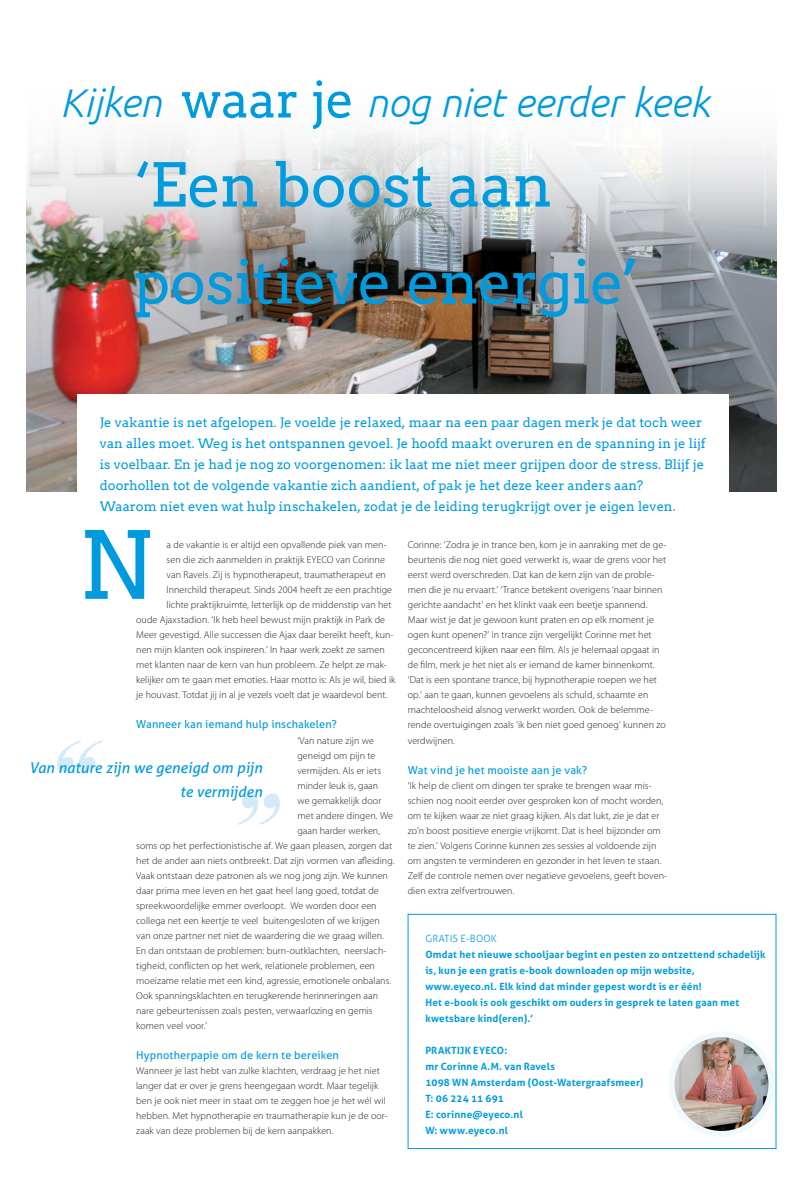
<style>
.page{position:relative;width:806px;height:1180px;background:#fff}
.page>*{position:absolute;margin:0;border:0;box-sizing:border-box;transform-origin:0 0}
.t1{font:182px "Great Vibes";color:#d4eaf8}
.t2{font:92.9px "Arvo";color:#009bde}
.t3{font:60px/96.8px "Arvo";letter-spacing:-.01em;color:#009bde}
.t4{font:italic 300 40px "Ubuntu";letter-spacing:-.005em;color:#009bde}
.t5{font:italic 14.9px/23.6px "Aller";letter-spacing:.005em;color:#009bde;text-align:right}
.t6{font:13px/21px "Arvo";color:#009bde}
.t7{font:11px "Aller";letter-spacing:.01em;color:#009bde}
.t8{font:300 10px/15px "Myriad Pro";letter-spacing:.005em;color:#231f20}
.t9{font:700 10px/16px "Aller";letter-spacing:.02em;color:#009bde}
.t10{font:300 10px "Aller";letter-spacing:.02em;color:#009bde}
.s1{font-family:"Arvo";font-weight:400;font-style:normal;font-size:50.1px}
</style>
<div class="page">
<img style="left:27px;top:251px;width:749px;height:240px">
<svg style="left:26px;top:128px;width:751px;height:123px"></svg>
<div style="left:77px;top:394px;width:651px;height:158px;background:#fff"></div>
<div style="left:407px;top:913px;width:368px;height:235px;border:1px solid #009bde"></div>
<img style="left:671px;top:1034px;width:99px;height:99px;border-radius:50px">
<div style="left:668px;top:1031px;width:105px;height:105px;border:6px solid #f0f9fd;border-radius:50%"></div>
<h3 class="t4" style="left:60px;top:79px;width:650px">Kijken <span class="s1">waar je</span> nog niet eerder keek</h3>
<h3 class="t3" style="left:134px;top:137px;width:506px">‘Een boost aan positieve energie’</h3>
<p class="t6" style="left:100px;top:411px;width:606px">Je vakantie is net afgelopen. Je voelde je relaxed, maar na een paar dagen merk je dat toch weer van alles moet. Weg is het ontspannen gevoel. Je hoofd maakt overuren en de spanning in je lijf is voelbaar. En je had je nog zo voorgenomen: ik laat me niet meer grijpen door de stress. Blijf je doorhollen tot de volgende vakantie zich aandient, of pak je het deze keer anders aan?<br>Waarom niet even wat hulp inschakelen, zodat je de leiding terugkrijgt over je eigen leven.</p>
<h2 class="t2" style="left:79px;top:509px;width:75px">N</h2>
<p class="t8" style="left:407px;top:537px;width:260px">Corinne: ‘Zodra je in trance ben, kom je in aanraking met de ge&shy;beurtenis die nog niet goed verwerkt is, waar de grens voor het eerst werd overschreden. Dat kan de kern zijn van de proble&shy;men die je nu ervaart.’ ‘Trance betekent overigens ‘naar binnen gerichte aandacht’ en het klinkt vaak een beetje spannend.<br>Maar wist je dat je gewoon kunt praten en op elk moment je ogen kunt openen?’ In trance zijn vergelijkt Corinne met het geconcentreerd kijken naar een film. Als je helemaal opgaat in de film, merk je het niet als er iemand de kamer binnenkomt. ‘Dat is een spontane trance, bij hypnotherapie roepen we het op.’ aan te gaan, kunnen gevoelens als schuld, schaamte en machteloosheid alsnog verwerkt worden. Ook de belemme&shy;rende overtuigingen zoals ‘ik ben niet goed genoeg’ kunnen zo verdwijnen.</p>
<p class="t7" style="left:407px;top:762px;width:181px">Wat vind je het mooiste aan je vak?</p>
<p class="t8" style="left:407px;top:777px;width:261px">‘Ik help de client om dingen ter sprake te brengen waar mis&shy;schien nog nooit eerder over gesproken kon of mocht worden, om te kijken waar ze niet graag kijken. Als dat lukt, zie je dat er zo’n boost positieve energie vrijkomt. Dat is heel bijzonder om te zien.’ Volgens Corinne kunnen zes sessies al voldoende zijn om angsten te verminderen en gezonder in het leven te staan.<br>Zelf de controle nemen over negatieve gevoelens, geeft boven&shy;dien extra zelfvertrouwen.</p>
<p class="t8" style="left:166px;top:537px;width:221px">a de vakantie is er altijd een opvallende piek van men-</p>
<p class="t8" style="left:166px;top:552px;width:220px">sen die zich aanmelden in praktijk EYECO van Corinne</p>
<p class="t8" style="left:166px;top:567px;width:221px">van Ravels. Zij is hypnotherapeut, traumatherapeut en</p>
<p class="t8" style="left:166px;top:582px;width:227px">Innerchild therapeut. Sinds 2004 heeft ze een prachtige</p>
<p class="t8" style="left:166px;top:597px;width:226px">lichte praktijkruimte, letterlijk op de middenstip van het</p>
<p class="t8" style="left:136px;top:612px;width:250px">oude Ajaxstadion. ‘Ik heb heel bewust mijn praktijk in Park de</p>
<p class="t8" style="left:136px;top:627px;width:259px">Meer gevestigd. Alle successen die Ajax daar bereikt heeft, kun-</p>
<p class="t8" style="left:136px;top:642px;width:250px">nen mijn klanten ook inspireren.’ In haar werk zoekt ze samen</p>
<p class="t8" style="left:136px;top:657px;width:252px">met klanten naar de kern van hun probleem. Ze helpt ze mak-</p>
<p class="t8" style="left:136px;top:672px;width:260px">kelijker om te gaan met emoties. Haar motto is: Als je wil, bied ik</p>
<p class="t8" style="left:136px;top:687px;width:252px">je houvast. Totdat jij in al je vezels voelt dat je waardevol bent.</p>
<p class="t7" style="left:136px;top:717px;width:202px">Wanneer kan iemand hulp inschakelen?</p>
<p class="t8" style="left:297px;top:732px;width:78px">‘Van nature zijn we</p>
<p class="t8" style="left:297px;top:747px;width:79px">geneigd om pijn te</p>
<p class="t8" style="left:297px;top:762px;width:85px">vermijden. Als er iets</p>
<p class="t8" style="left:297px;top:777px;width:82px">minder leuk is, gaan</p>
<p class="t8" style="left:297px;top:792px;width:85px">we gemakkelijk door</p>
<p class="t8" style="left:297px;top:807px;width:97px">met andere dingen. We</p>
<p class="t8" style="left:297px;top:822px;width:84px">gaan harder werken,</p>
<p class="t8" style="left:136px;top:837px;width:257px">soms op het perfectionistische af. We gaan pleasen, zorgen dat</p>
<p class="t8" style="left:136px;top:852px;width:260px">het de ander aan niets ontbreekt. Dat zijn vormen van afleiding.</p>
<p class="t8" style="left:136px;top:867px;width:253px">Vaak ontstaan deze patronen als we nog jong zijn. We kunnen</p>
<p class="t8" style="left:136px;top:882px;width:244px">daar prima mee leven en het gaat heel lang goed, totdat de</p>
<p class="t8" style="left:136px;top:897px;width:242px">spreekwoordelijke emmer overloopt. We worden door een</p>
<p class="t8" style="left:136px;top:912px;width:245px">collega net een keertje te veel buitengesloten of we krijgen</p>
<p class="t8" style="left:136px;top:927px;width:249px">van onze partner net niet de waardering die we graag willen.</p>
<p class="t8" style="left:136px;top:942px;width:252px">En dan ontstaan de problemen: burn-outklachten, neerslach-</p>
<p class="t8" style="left:136px;top:957px;width:240px">tigheid, conflicten op het werk, relationele problemen, een</p>
<p class="t8" style="left:136px;top:972px;width:256px">moeizame relatie met een kind, agressie, emotionele onbalans.</p>
<p class="t8" style="left:136px;top:987px;width:243px">Ook spanningsklachten en terugkerende herinneringen aan</p>
<p class="t8" style="left:136px;top:1002px;width:238px">nare gebeurtenissen zoals pesten, verwaarlozing en gemis</p>
<p class="t8" style="left:136px;top:1017px;width:72px">komen veel voor.’</p>
<p class="t7" style="left:136px;top:1047px;width:204px">Hypnotherpapie om de kern te bereiken</p>
<p class="t8" style="left:136px;top:1062px;width:253px">Wanneer je last hebt van zulke klachten, verdraag je het niet langer dat er over je grens heengegaan wordt. Maar tegelijk ben je ook niet meer in staat om te zeggen hoe je het wél wil hebben. Met hypnotherapie en traumatherapie kun je de oor&shy;zaak van deze problemen bij de kern aanpakken.</p>
<h1 class="t1" style="left:49px;top:743px;width:233px">“ ”</h1>
<h3 class="t5" style="left:29px;top:756px;width:235px">Van nature zijn we geneigd om pijn te vermijden</h3>
<p class="t10" style="left:425px;top:932px;width:73px">GRATIS E-BOOK</p>
<p class="t9" style="left:425px;top:946px;width:341px">Omdat het nieuwe schooljaar begint en pesten zo ontzettend schadelijk is, kun je een gratis e-book downloaden op mijn website, www.eyeco.nl. Elk kind dat minder gepest wordt is er één!<br>Het e-book is ook geschikt om ouders in gesprek te laten gaan met kwetsbare kind(eren).’</p>
<p class="t9" style="left:425px;top:1042px;width:219px">PRAKTIJK EYECO:<br>mr Corinne A.M. van Ravels<br>1098 WN Amsterdam (Oost-Watergraafsmeer)<br>T: 06 224 11 691<br>E: corinne@eyeco.nl<br>W: www.eyeco.nl</p>
</div>
